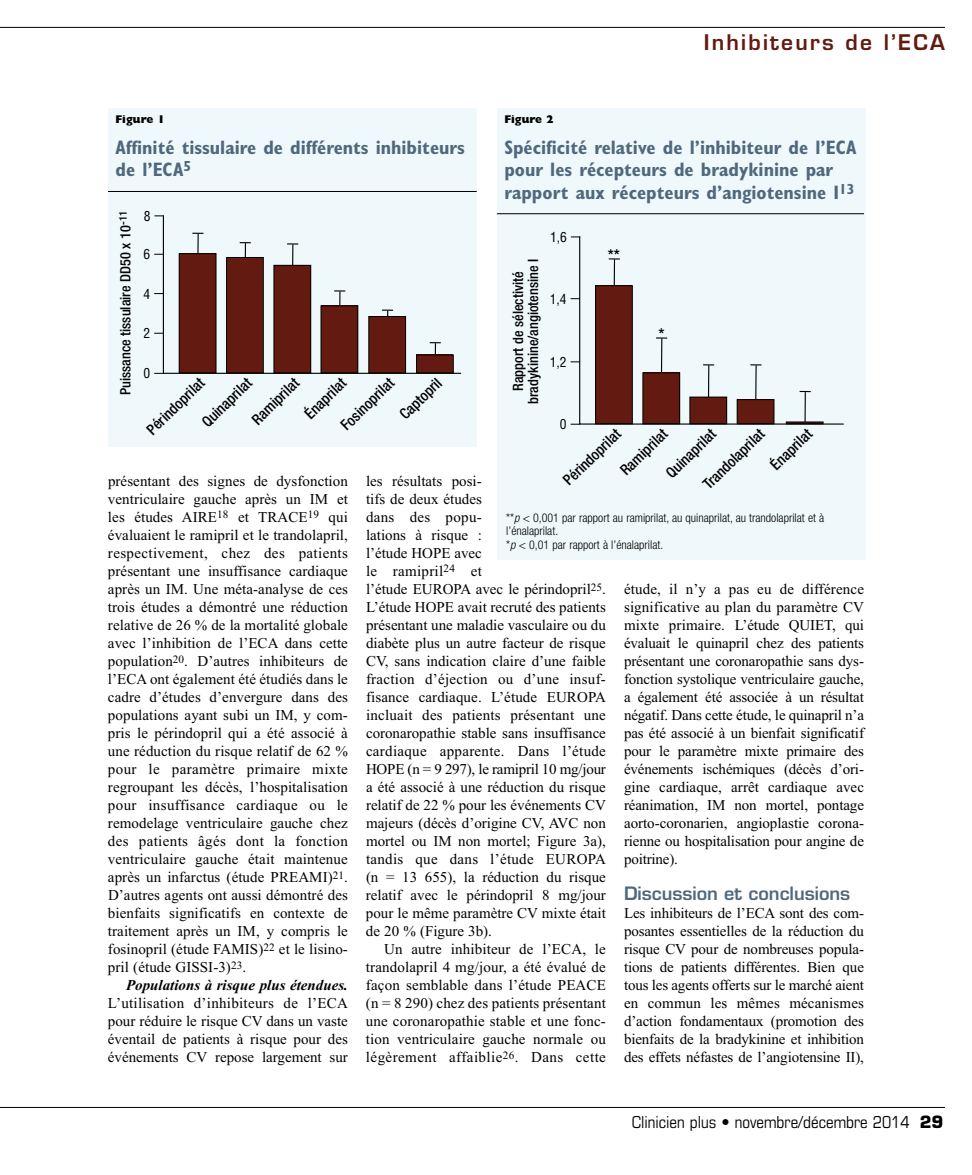
<style>
.page{position:relative;width:972px;height:1175px;background:#fff}
.page>*{position:absolute;margin:0;border:0;box-sizing:border-box;transform-origin:0 0}
.t1{font:600 21px "Eurostile";letter-spacing:.105em;color:#631a10}
.t2{font:700 condensed 19.5px/22.5px "Gill Sans";color:#50687d}
.t3{font:600 18px "Eurostile";color:#50687d}
.t4{font:condensed 16.5px "Eurostile";color:#000}
.t5{font:500 16.5px "Helvetica Neue";color:#000}
.t6{font:15px/18px "Times";color:#000;text-align:justify}
.t7{font:500 condensed 15px "Helvetica Neue";color:#000}
.t8{font:italic 700 15px "Times";color:#000}
.t9{font:500 condensed 14.25px/15px "Helvetica Neue";color:#000;text-align:center}
.t10{font:condensed 13.5px "Helvetica";color:#000}
.t11{font:300 condensed 12px/13.5px "Helvetica Neue";color:#000}
.t12{font:800 11.25px "Gill Sans";color:#000}
.s1{font-style:italic}
.s2{font-weight:700;font-stretch:normal}
</style>
<div class="page">
<hr style="left:0;top:1107px;width:945px;height:1px;background:#000">
<hr style="left:0;top:27px;width:945px;height:1px;background:#000">
<div style="left:108px;top:108px;width:369px;height:339px;background:#eff8fa"></div>
<div style="left:497px;top:108px;width:369px;height:451px;background:#eff8fa"></div>
<hr style="left:108px;top:191px;width:369px;height:1px;background:#000">
<hr style="left:497px;top:213px;width:367px;height:1px;background:#000">
<svg style="left:162px;top:215px;width:300px;height:159px"></svg>
<svg style="left:579px;top:236px;width:265px;height:189px"></svg>
<p class="t12" style="left:116px;top:115px;width:51px">Figure 1</p>
<h2 class="t2" style="left:115px;top:138px;width:351px">Affinité tissulaire de différents inhibiteurs de l’ECA<sup>5</sup></h2>
<h1 class="t1" style="left:704px;top:34px;width:243px">Inhibiteurs de l’ECA</h1>
<p class="t12" style="left:504px;top:115px;width:51px">Figure 2</p>
<h2 class="t2" style="left:504px;top:138px;width:354px">Spécificité relative de l’inhibiteur de l’ECA pour les récepteurs de bradykinine par rapport aux récepteurs d’angiotensine I<sup>13</sup></h2>
<p class="t10" style="left:144px;top:208px;width:8px">8</p>
<p class="t9" style="left:119px;top:395px;width:186px;rotate:-90deg">Puissance tissulaire DD50 x 10<sup>-11</sup></p>
<p class="t10" style="left:550px;top:229px;width:18px">1,6</p>
<p class="t5" style="left:608px;top:249px;width:14px">**</p>
<p class="t10" style="left:144px;top:247px;width:8px">6</p>
<p class="t9" style="left:512px;top:404px;width:147px;rotate:-90deg">Rapport de sélectivité bradykinine/angiotensine I</p>
<p class="t10" style="left:144px;top:286px;width:8px">4</p>
<p class="t10" style="left:550px;top:291px;width:18px">1,4</p>
<p class="t5" style="left:659px;top:328px;width:8px">*</p>
<p class="t10" style="left:144px;top:326px;width:8px">2</p>
<p class="t10" style="left:144px;top:366px;width:8px">0</p>
<p class="t10" style="left:550px;top:354px;width:18px">1,2</p>
<p class="t7" style="left:145px;top:428px;width:75px;rotate:-44deg">Périndoprilat</p>
<p class="t7" style="left:201px;top:420px;width:64px;rotate:-44deg">Quinaprilat</p>
<p class="t7" style="left:251px;top:418px;width:61px;rotate:-44deg">Ramiprilat</p>
<p class="t7" style="left:303px;top:412px;width:53px;rotate:-44deg">Énaprilat</p>
<p class="t7" style="left:339px;top:423px;width:69px;rotate:-44deg">Fosinoprilat</p>
<p class="t7" style="left:399px;top:412px;width:53px;rotate:-44deg">Captopril</p>
<p class="t10" style="left:560px;top:417px;width:8px">0</p>
<p class="t7" style="left:619px;top:468px;width:61px;rotate:-44deg">Ramiprilat</p>
<p class="t7" style="left:702px;top:482px;width:80px;rotate:-44deg">Trandolaprilat</p>
<p class="t7" style="left:769px;top:463px;width:53px;rotate:-44deg">Énaprilat</p>
<p class="t7" style="left:562px;top:479px;width:75px;rotate:-44deg">Périndoprilat</p>
<p class="t7" style="left:665px;top:471px;width:64px;rotate:-44deg">Quinaprilat</p>
<p class="t6" style="left:108px;top:472px;width:241px">présentant des signes de dysfonction ventriculaire gauche après un IM et les études AIRE<sup>18</sup> et TRACE<sup>19</sup> qui évaluaient le ramipril et le trandolapril, respectivement, chez des patients présentant une insuffisance cardiaque après un IM. Une méta-analyse de ces trois études a démontré une réduction relative de 26 % de la mortalité globale avec l’inhibition de l’ECA dans cette population<sup>20</sup>. D’autres inhibiteurs de l’ECA ont également été étudiés dans le cadre d’études d’envergure dans des populations ayant subi un IM, y com&shy;pris le périndopril qui a été associé à une réduction du risque relatif de 62 % pour le paramètre primaire mixte regroupant les décès, l’hospitalisation pour insuffisance cardiaque ou le remodelage ventriculaire gauche chez des patients âgés dont la fonction ventriculaire gauche était maintenue après un infarctus (étude PREAMI)<sup>21</sup>.<br>D’autres agents ont aussi démontré des bienfaits significatifs en contexte de traitement après un IM, y compris le fosinopril (étude FAMIS)<sup>22</sup> et le lisino&shy;pril (étude GISSI-3)<sup>23</sup>.</p>
<p class="t8" style="left:126px;top:976px;width:223px">Populations à risque plus étendues.</p>
<p class="t6" style="left:108px;top:994px;width:241px">L’utilisation d’inhibiteurs de l’ECA pour réduire le risque CV dans un vaste éventail de patients à risque pour des événements CV repose largement sur</p>
<p class="t6" style="left:366px;top:472px;width:242px;text-align:left">les résultats posi-<br>tifs de deux études<br>dans des popu-<br>lations à risque :<br>l’étude HOPE avec<br>le ramipril<sup>24</sup> et<br>l’étude EUROPA avec le périndopril<sup>25</sup>.<br>L’étude HOPE avait recruté des patients présentant une maladie vasculaire ou du diabète plus un autre facteur de risque<br>CV, sans indication claire d’une faible fraction d’éjection ou d’une insuf&shy;fisance cardiaque. L’étude EUROPA incluait des patients présentant une coronaropathie stable sans insuffisance cardiaque apparente. Dans l’étude<br>HOPE (n = 9 297), le ramipril 10 mg/jour a été associé à une réduction du risque relatif de 22 % pour les événements CV majeurs (décès d’origine CV, AVC non mortel ou IM non mortel; Figure 3a), tandis que dans l’étude EUROPA (n = 13 655), la réduction du risque relatif avec le périndopril 8 mg/jour pour le même paramètre CV mixte était de 20 % (Figure 3b).</p>
<p class="t6" style="left:366px;top:940px;width:242px;text-indent:18px">Un autre inhibiteur de l’ECA, le trandolapril 4 mg/jour, a été évalué de façon semblable dans l’étude PEACE (n = 8 290) chez des patients présentant une coronaropathie stable et une fonc&shy;tion ventriculaire gauche normale ou légèrement affaiblie<sup>26</sup>. Dans cette</p>
<p class="t11" style="left:506px;top:512px;width:320px">**<span class="s1">p</span> &lt; 0,001 par rapport au ramiprilat, au quinaprilat, au trandolaprilat et à l’énalaprilat.<br>*<span class="s1">p</span> &lt; 0,01 par rapport à l’énalaprilat.</p>
<p class="t6" style="left:624px;top:580px;width:241px">étude, il n’y a pas eu de différence significative au plan du paramètre CV mixte primaire. L’étude QUIET, qui évaluait le quinapril chez des patients présentant une coronaropathie sans dys&shy;fonction systolique ventriculaire gauche, a également été associée à un résultat négatif. Dans cette étude, le quinapril n’a pas été associé à un bienfait significatif pour le paramètre mixte primaire des événements ischémiques (décès d’ori&shy;gine cardiaque, arrêt cardiaque avec réanimation, IM non mortel, pontage aorto-coronarien, angioplastie corona&shy;rienne ou hospitalisation pour angine de poitrine).</p>
<p class="t3" style="left:624px;top:886px;width:228px">Discussion et conclusions</p>
<p class="t6" style="left:624px;top:904px;width:241px">Les inhibiteurs de l’ECA sont des com&shy;posantes essentielles de la réduction du risque CV pour de nombreuses popula&shy;tions de patients différentes. Bien que tous les agents offerts sur le marché aient en commun les mêmes mécanismes d’action fondamentaux (promotion des bienfaits de la bradykinine et inhibition des effets néfastes de l’angiotensine II),</p>
<p class="t4" style="left:632px;top:1116px;width:313px">Clinicien plus • novembre/décembre 2014 <span class="s2">29</span></p>
</div>
